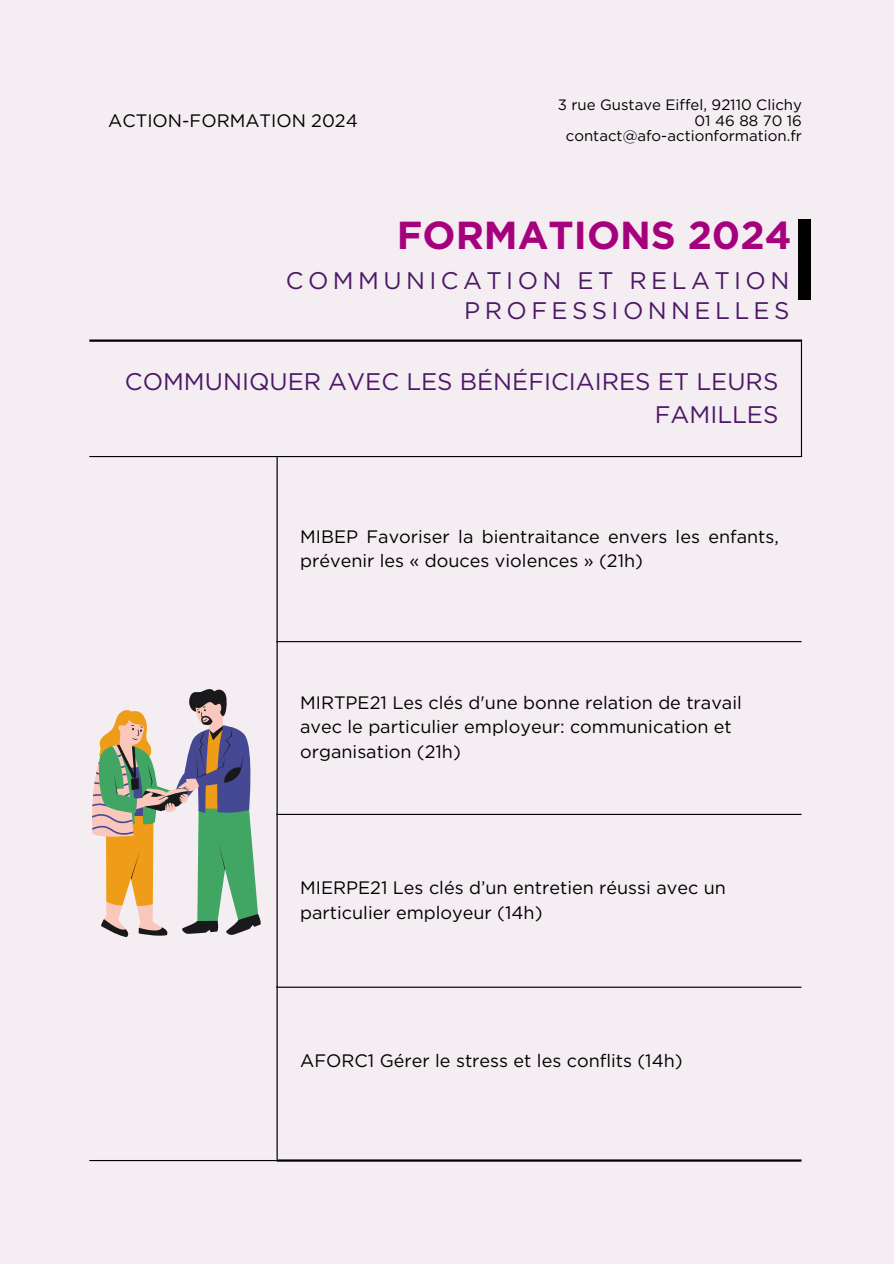
<style>
.page{position:relative;width:894px;height:1264px;background:#fff}
.page>*{position:absolute;margin:0;border:0;box-sizing:border-box;transform-origin:0 0}
.t1{font:700 39px "Gotham";color:#a5017c}
.t2{font:24px/32.7px "Gotham";color:#4d1866;text-align:right}
.t3{font:24px/30.3px "Gotham";letter-spacing:.185em;color:#4d1866;text-align:right}
.t4{font:18px/24.8px "Gotham";color:#000}
.t5{font:15px/15.8px "Gotham";color:#000;text-align:right}
</style>
<div class="page">
<div style="left:0;top:0;width:893px;height:1263px;background:#f4edf2"></div>
<hr style="left:276px;top:457px;width:1px;height:702px;background:#000">
<hr style="left:800px;top:342px;width:1px;height:114px;background:#000">
<hr style="left:89px;top:456px;width:712px;height:1px;background:#000">
<hr style="left:276px;top:641px;width:525px;height:1px;background:#000">
<hr style="left:276px;top:813px;width:525px;height:2px;background:#000">
<hr style="left:276px;top:986px;width:525px;height:1px;background:#000">
<hr style="left:89px;top:1159px;width:187px;height:2px;background:#000">
<hr style="left:89px;top:339px;width:712px;height:3px;background:#000">
<hr style="left:276px;top:1159px;width:525px;height:2px;background:#000">
<div style="left:797px;top:219px;width:13px;height:80px;background:#000"></div>
<svg style="left:92px;top:689px;width:169px;height:248px"></svg>
<p class="t4" style="left:108px;top:108px;width:251px">ACTION-FORMATION 2024</p>
<p class="t5" style="left:557px;top:97px;width:246px">3 rue Gustave Eiffel, 92110 Clichy<br>01 46 88 70 16 contact@afo-actionformation.fr</p>
<p class="t1" style="left:397px;top:211px;width:396px">FORMATIONS 2024</p>
<p class="t3" style="left:286px;top:265px;width:505px">COMMUNICATION ET RELATION<br>PROFESSIONNELLES</p>
<h3 class="t2" style="left:125px;top:365px;width:654px">COMMUNIQUER AVEC LES BÉNÉFICIAIRES ET LEURS<br>FAMILLES</h3>
<h1 class="t4" style="left:300px;top:524px;width:480px">MIBEP Favoriser la bientraitance envers les enfants, prévenir les « douces violences » (21h)</h1>
<h2 class="t4" style="left:300px;top:689px;width:443px">MIRTPE21 Les clés d'une bonne relation de travail avec le particulier employeur: communication et organisation (21h)</h2>
<p class="t4" style="left:300px;top:874px;width:427px">MIERPE21 Les clés d’un entretien réussi avec un particulier employeur (14h)</p>
<p class="t4" style="left:300px;top:1047px;width:384px">AFORC1 Gérer le stress et les conflits (14h)</p>
</div>
